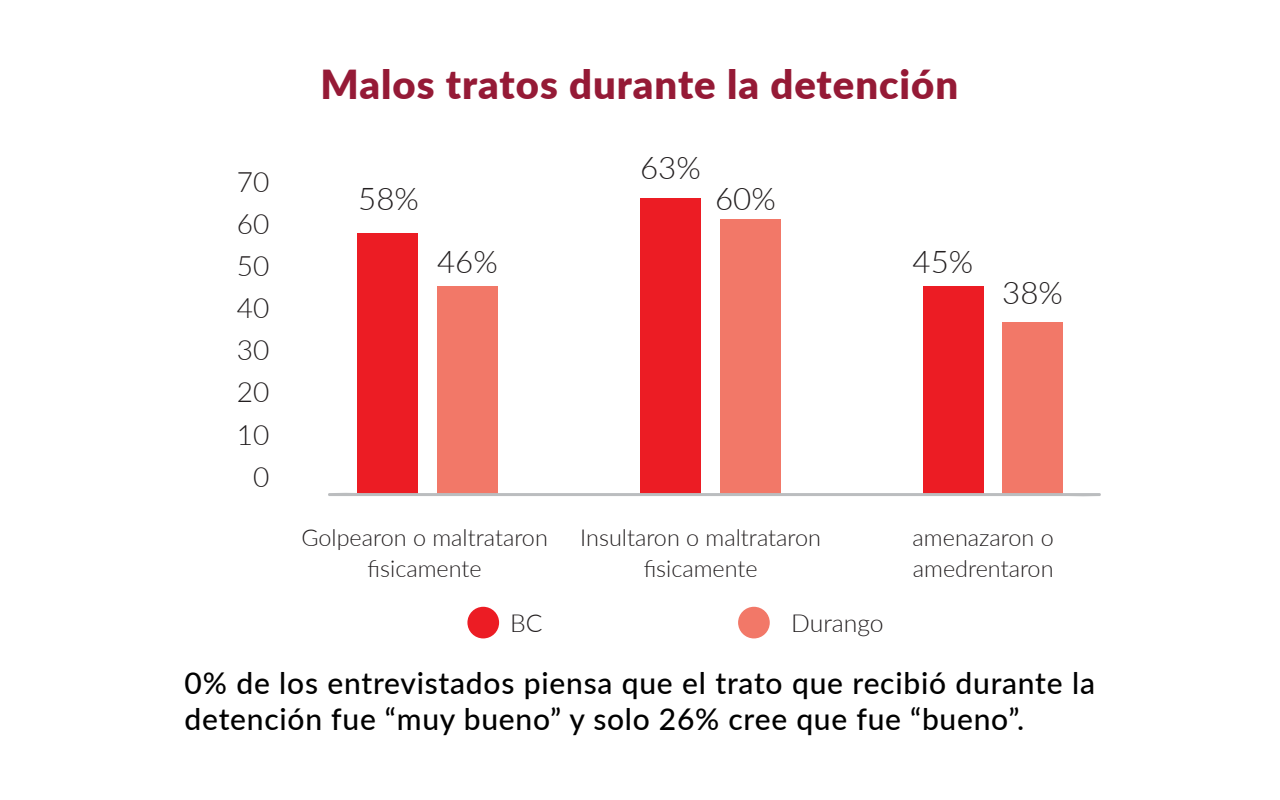
<style>
.page{position:relative;width:1280px;height:800px;background:#fff}
.page>*{position:absolute;margin:0;border:0;box-sizing:border-box;transform-origin:0 0}
.t1{font:900 40px "Lato";letter-spacing:.025em;color:#951a36}
.t2{font:300 31.3px "Lato";color:#231f20}
.t3{font:500 30px/36px "Lato";letter-spacing:.025em;color:#000}
.t4{font:300 28.1px/42.1px "Lato";color:#231f20;text-align:center}
.t5{font:300 24.8px "Lato";color:#231f20}
.t6{font:300 23.4px/30.4px "Lato";color:#231f20;text-align:center}
</style>
<div class="page">
<div style="left:467px;top:607px;width:32px;height:31px;background:#ec1c24;border-radius:50%"></div>
<div style="left:738px;top:607px;width:32px;height:31px;background:#f27868;border-radius:50%"></div>
<div style="left:358px;top:233px;width:60px;height:262px;background:#ec1c24"></div>
<div style="left:437px;top:287px;width:61px;height:208px;background:#f27868"></div>
<div style="left:640px;top:198px;width:61px;height:297px;background:#ec1c24"></div>
<div style="left:720px;top:219px;width:60px;height:276px;background:#f27868"></div>
<div style="left:923px;top:287px;width:60px;height:208px;background:#ec1c24"></div>
<div style="left:1002px;top:322px;width:61px;height:173px;background:#f27868"></div>
<svg style="left:328px;top:493px;width:773px;height:4px"></svg>
<p class="t4" style="left:237px;top:160px;width:34px">70<br>60<br>50<br>40<br>30<br>20<br>10<br>0</p>
<h1 class="t1" style="left:321px;top:54px;width:639px">Malos tratos durante la detención</h1>
<p class="t2" style="left:358px;top:177px;width:62px">58%</p>
<p class="t2" style="left:437px;top:240px;width:62px">46%</p>
<p class="t2" style="left:640px;top:146px;width:62px">63%</p>
<p class="t2" style="left:715px;top:177px;width:62px">60%</p>
<p class="t2" style="left:913px;top:240px;width:62px">45%</p>
<p class="t2" style="left:1002px;top:271px;width:62px">38%</p>
<p class="t6" style="left:301px;top:522px;width:248px">Golpearon o maltrataron fisicamente</p>
<p class="t6" style="left:580px;top:522px;width:242px">Insultaron o maltrataron fisicamente</p>
<p class="t6" style="left:913px;top:522px;width:143px;text-align:left">amenazaron o amedrentaron</p>
<p class="t5" style="left:510px;top:606px;width:34px">BC</p>
<p class="t5" style="left:791px;top:606px;width:94px">Durango</p>
<p class="t3" style="left:185px;top:664px;width:912px">0% de los entrevistados piensa que el trato que recibió durante la detención fue “muy bueno” y solo 26% cree que fue “bueno”.</p>
</div>
